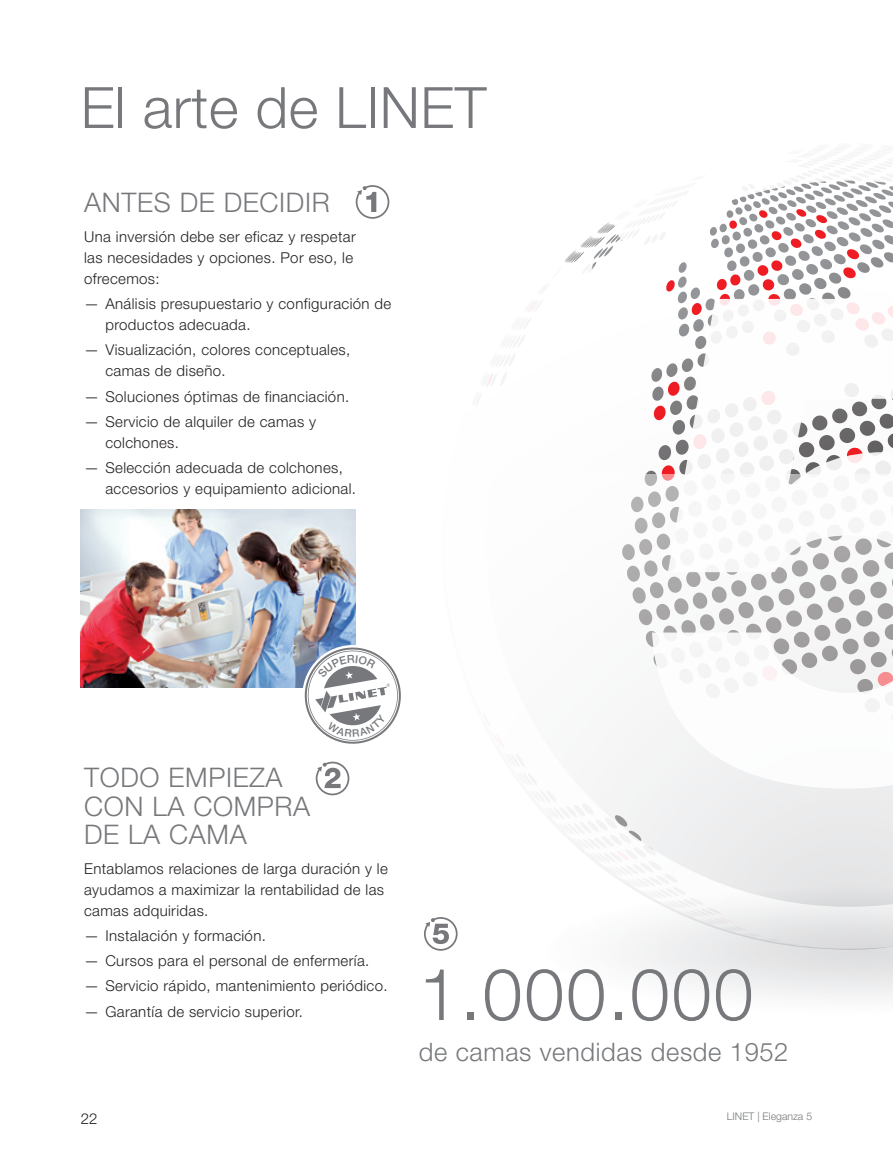
<style>
.page{position:relative;width:893px;height:1149px;background:#fff}
.page>*{position:absolute;margin:0;border:0;box-sizing:border-box;transform-origin:0 0}
._01_text_zakladni{font:300 72px "Helvetica Neue LT Pro";letter-spacing:.025em;color:#76787b}
._01_text_zakladni-2{font:300 57px "Helvetica Neue LT Pro";letter-spacing:.01em;color:#76787b}
._001_bullet{font:300 27px/28.5px "Helvetica Neue LT Pro";letter-spacing:.025em;color:#76787b}
._01_text_zakladni-3{font:300 25.5px "Helvetica Neue LT Pro";letter-spacing:.025em;color:#76787b}
._001_bullet-2{font:300 15px/21px "Helvetica Neue LT Pro";letter-spacing:.025em;color:#231f20}
.t1{font:300 10.5px "Helvetica Neue LT Pro";color:#76787b}
</style>
<div class="page">
<svg style="left:475px;top:149px;width:418px;height:325px"></svg>
<svg style="left:652px;top:299px;width:241px;height:175px"></svg>
<img style="left:497px;top:474px;width:396px;height:523px">
<img style="left:81px;top:509px;width:275px;height:178px">
<svg style="left:356px;top:185px;width:33px;height:34px"></svg>
<svg style="left:316px;top:761px;width:33px;height:34px"></svg>
<svg style="left:424px;top:917px;width:34px;height:33px"></svg>
<svg style="left:298px;top:640px;width:103px;height:104px"></svg>
<p class="_01_text_zakladni-2" style="left:81px;top:73px;width:407px">El arte de LINET</p>
<p class="_001_bullet" style="left:84px;top:188px;width:247px">ANTES DE DECIDIR</p>
<p class="_001_bullet-2" style="left:84px;top:225px;width:273px">Una inversión debe ser eficaz y respetar las necesidades y opciones. Por eso, le ofrecemos:</p>
<p class="_001_bullet-2" style="left:105px;top:293px;width:287px;text-indent:-21px">— Análisis presupuestario y configuración de productos adecuada.</p>
<p class="_001_bullet-2" style="left:105px;top:339px;width:246px;text-indent:-21px">— Visualización, colores conceptuales, camas de diseño.</p>
<p class="_001_bullet-2" style="left:84px;top:385px;width:267px">— Soluciones óptimas de financiación.</p>
<p class="_001_bullet-2" style="left:105px;top:410px;width:212px;text-indent:-21px">— Servicio de alquiler de camas y colchones.</p>
<p class="_001_bullet-2" style="left:105px;top:457px;width:252px;text-indent:-21px">— Selección adecuada de colchones, accesorios y equipamiento adicional.</p>
<p class="_001_bullet" style="left:84px;top:762px;width:228px">TODO EMPIEZA<br>CON LA COMPRA<br>DE LA CAMA</p>
<p class="_001_bullet-2" style="left:84px;top:857px;width:305px">Entablamos relaciones de larga duración y le ayudamos a maximizar la rentabilidad de las camas adquiridas.</p>
<p class="_001_bullet-2" style="left:84px;top:924px;width:183px">— Instalación y formación.</p>
<p class="_001_bullet-2" style="left:84px;top:949px;width:287px">— Cursos para el personal de enfermería.</p>
<p class="_001_bullet-2" style="left:84px;top:974px;width:305px">— Servicio rápido, mantenimiento periódico.</p>
<p class="_001_bullet-2" style="left:84px;top:1000px;width:220px">— Garantía de servicio superior.</p>
<p class="_01_text_zakladni" style="left:419px;top:950px;width:336px">1.000.000</p>
<p class="_01_text_zakladni-3" style="left:419px;top:1035px;width:371px">de camas vendidas desde 1952</p>
<p class="_001_bullet-2" style="left:81px;top:1106px;width:18px">22</p>
<p class="t1" style="left:727px;top:1109px;width:87px">LINET | Eleganza 5</p>
</div>
